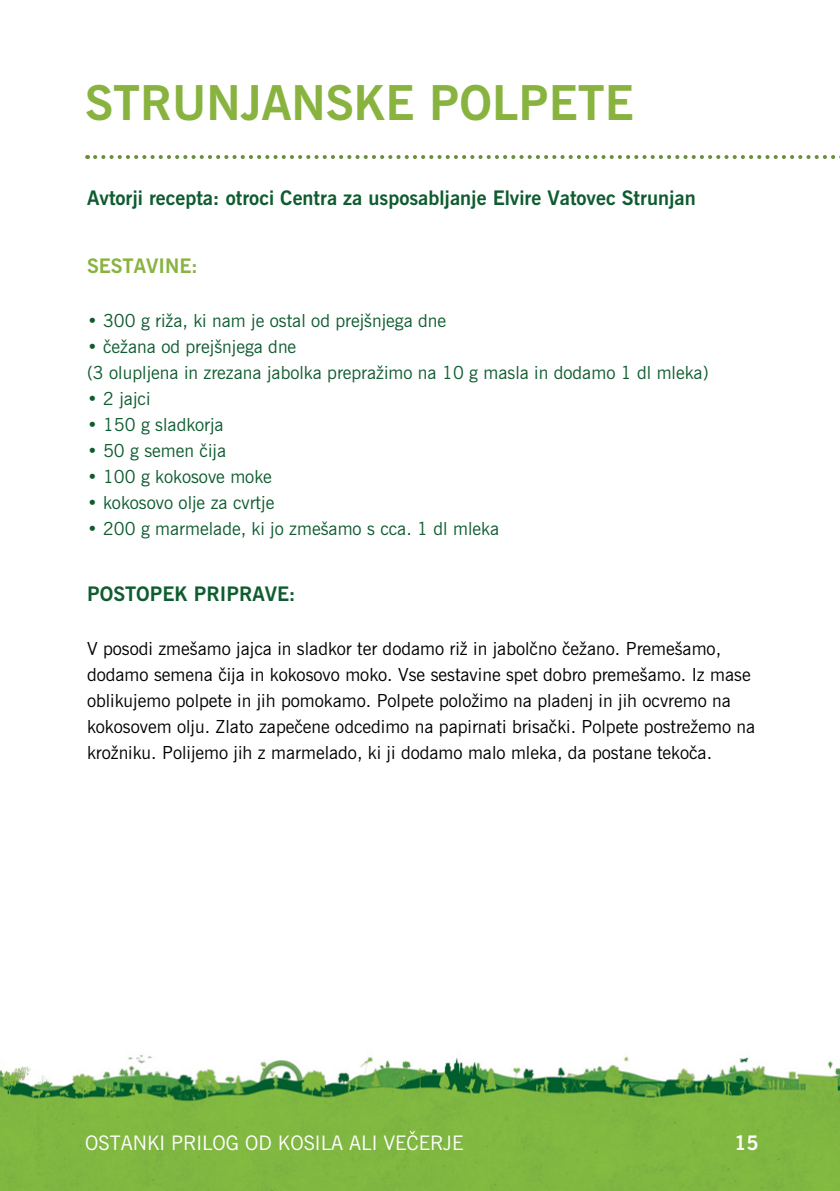
<style>
.page{position:relative;width:840px;height:1191px;background:#fff}
.page>*{position:absolute;margin:0;border:0;box-sizing:border-box;transform-origin:0 0}
.t1{font:48px "News Gothic Bd BT";color:#89b33f}
.t2{font:20px "News Gothic Bd BT";color:#0e5c2f}
.t3{font:20px "News Gothic BT";color:#fff}
.t4{font:20px "News Gothic Bd BT";color:#89b33f}
.t5{font:20px "News Gothic Bd BT";color:#fff}
.t6{font:18px/26px "News Gothic BT";color:#000}
.t7{font:18px/26px "News Gothic BT";color:#0e5c2f}
</style>
<div class="page">
<img style="left:0;top:1055px;width:839px;height:136px">
<svg style="left:95px;top:155px;width:745px;height:4px"></svg>
<h1 class="t1" style="left:85px;top:71px;width:550px">STRUNJANSKE POLPETE</h1>
<p class="t2" style="left:87px;top:184px;width:609px">Avtorji recepta: otroci Centra za usposabljanje Elvire Vatovec Strunjan</p>
<p class="t4" style="left:87px;top:252px;width:112px">SESTAVINE:</p>
<p class="t7" style="left:87px;top:308px;width:360px">• 300 g riža, ki nam je ostal od prejšnjega dne</p>
<p class="t7" style="left:87px;top:334px;width:622px">• čežana od prejšnjega dne<br>(3 olupljena in zrezana jabolka prepražimo na 10 g masla in dodamo 1 dl mleka)</p>
<p class="t7" style="left:87px;top:386px;width:65px">• 2 jajci</p>
<p class="t7" style="left:87px;top:412px;width:138px">• 150 g sladkorja</p>
<p class="t7" style="left:87px;top:438px;width:140px">• 50 g semen čija</p>
<p class="t7" style="left:87px;top:464px;width:186px">• 100 g kokosove moke</p>
<p class="t7" style="left:87px;top:490px;width:189px">• kokosovo olje za cvrtje</p>
<p class="t7" style="left:87px;top:516px;width:413px">• 200 g marmelade, ki jo zmešamo s cca. 1 dl mleka</p>
<p class="t2" style="left:87px;top:580px;width:210px">POSTOPEK PRIPRAVE:</p>
<p class="t6" style="left:87px;top:636px;width:669px">V posodi zmešamo jajca in sladkor ter dodamo riž in jabolčno čežano. Premešamo, dodamo semena čija in kokosovo moko. Vse sestavine spet dobro premešamo. Iz mase oblikujemo polpete in jih pomokamo. Polpete položimo na pladenj in jih ocvremo na kokosovem olju. Zlato zapečene odcedimo na papirnati brisački. Polpete postrežemo na krožniku. Polijemo jih z marmelado, ki ji dodamo malo mleka, da postane tekoča.</p>
<p class="t3" style="left:85px;top:1129px;width:379px">OSTANKI PRILOG OD KOSILA ALI VEČERJE</p>
<p class="t5" style="left:734px;top:1129px;width:26px">15</p>
</div>
